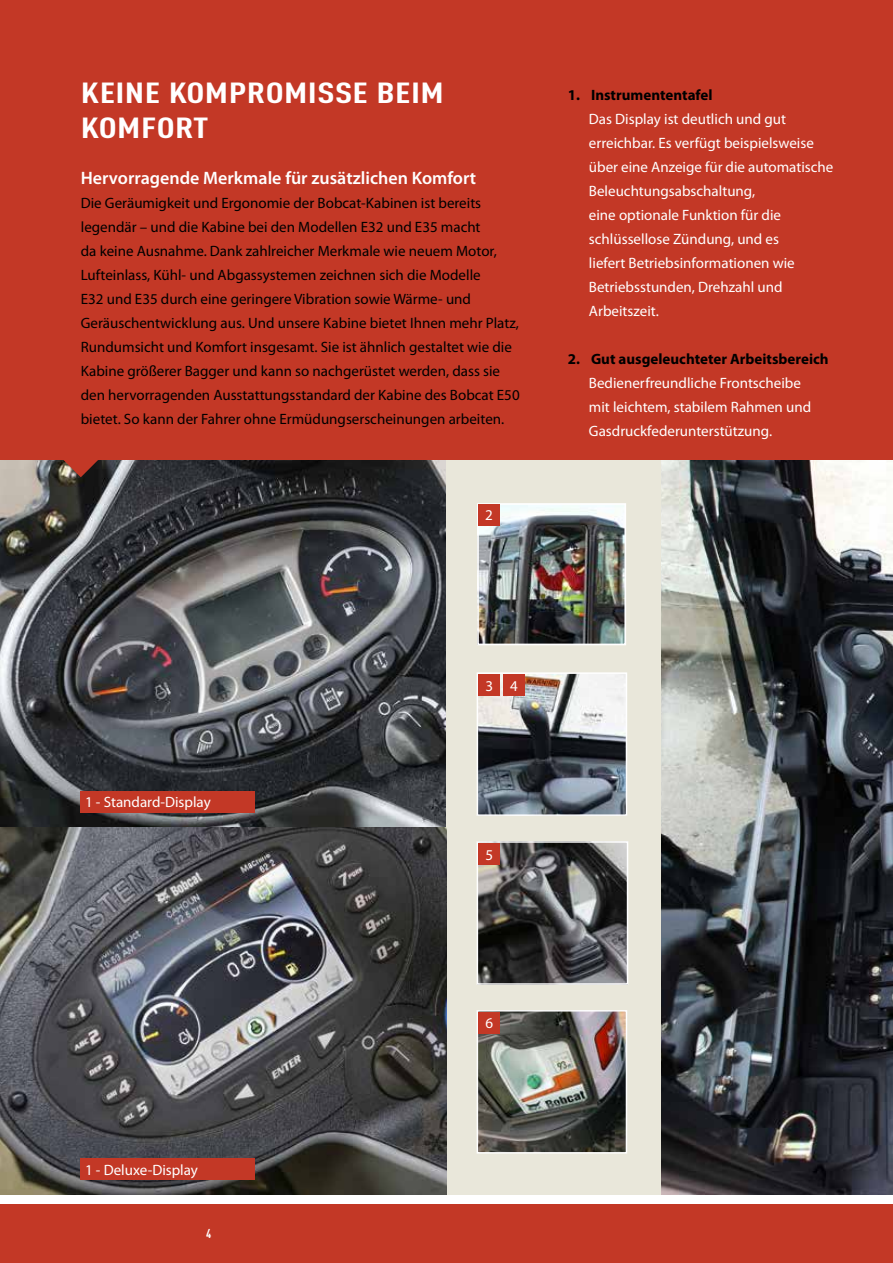
<style>
.page{position:relative;width:893px;height:1263px;background:#fff}
.page>*{position:absolute;margin:0;border:0;box-sizing:border-box;transform-origin:0 0}
.t1{font:700 condensed 28.8px/35.4px "DIN Pro";letter-spacing:.01em;color:#fff;scale:1.36 1}
.t2{font:600 18px "Myriad Pro";color:#fff}
.t3{font:15px/24px "Myriad Pro";color:#000}
.t4{font:15px/24px "Myriad Pro";color:#fff}
.t5{font:700 15px "Myriad Pro";color:#000}
.t6{font:700 condensed 12.75px "DIN Pro";color:#fff}
</style>
<div class="page">
<div style="left:0;top:1204px;width:893px;height:59px;background:#c33826"></div>
<img style="left:660px;top:459px;width:233px;height:735px">
<img style="left:0;top:459px;width:446px;height:368px">
<div style="left:446px;top:458px;width:214px;height:736px;background:#e9e7da"></div>
<img style="left:0;top:827px;width:446px;height:367px">
<svg style="left:63px;top:459px;width:36px;height:18px"></svg>
<div style="left:0;top:0;width:893px;height:459px;background:#c33826"></div>
<img style="left:480px;top:675px;width:144px;height:138px">
<div style="left:477px;top:672px;width:150px;height:144px;border:2px solid #fff"></div>
<div style="left:479px;top:674px;width:21px;height:22px;background:#c33826"></div>
<div style="left:503px;top:674px;width:22px;height:22px;background:#c33826"></div>
<img style="left:480px;top:844px;width:145px;height:138px">
<div style="left:477px;top:841px;width:151px;height:144px;border:2px solid #fff"></div>
<div style="left:479px;top:843px;width:21px;height:21px;background:#c33826"></div>
<img style="left:480px;top:1013px;width:144px;height:137px">
<div style="left:477px;top:1010px;width:150px;height:143px;border:2px solid #fff"></div>
<div style="left:479px;top:1012px;width:21px;height:21px;background:#c33826"></div>
<img style="left:480px;top:506px;width:143px;height:136px">
<div style="left:477px;top:503px;width:149px;height:142px;border:2px solid #fff"></div>
<div style="left:478px;top:504px;width:22px;height:21px;background:#c33826"></div>
<div style="left:81px;top:791px;width:174px;height:21px;background:#c33826"></div>
<div style="left:81px;top:1158px;width:174px;height:22px;background:#c33826"></div>
<h1 class="t1" style="left:81px;top:75px;width:268px">KEINE KOMPROMISSE BEIM<br>KOMFORT</h1>
<p class="t2" style="left:81px;top:171px;width:397px">Hervorragende Merkmale für zusätzlichen Komfort</p>
<p class="t3" style="left:81px;top:192px;width:440px">Die Geräumigkeit und Ergonomie der Bobcat-Kabinen ist bereits legendär – und die Kabine bei den Modellen E32 und E35 macht<br>da keine Ausnahme. Dank zahlreicher Merkmale wie neuem Motor, Lufteinlass, Kühl- und Abgassystemen zeichnen sich die Modelle<br>E32 und E35 durch eine geringere Vibration sowie Wärme- und Geräuschentwicklung aus. Und unsere Kabine bietet Ihnen mehr Platz, Rundumsicht und Komfort insgesamt. Sie ist ähnlich gestaltet wie die Kabine größerer Bagger und kann so nachgerüstet werden, dass sie den hervorragenden Ausstattungsstandard der Kabine des Bobcat E50 bietet. So kann der Fahrer ohne Ermüdungserscheinungen arbeiten.</p>
<p class="t4" style="left:485px;top:504px;width:9px">2</p>
<p class="t5" style="left:568px;top:87px;width:146px">1. Instrumententafel</p>
<p class="t4" style="left:589px;top:108px;width:246px">Das Display ist deutlich und gut erreichbar. Es verfügt beispielsweise über eine Anzeige für die automatische<br>Beleuchtungsabschaltung,<br>eine optionale Funktion für die schlüssellose Zündung, und es<br>liefert Betriebsinformationen wie<br>Betriebsstunden, Drehzahl und<br>Arbeitszeit.</p>
<p class="t5" style="left:568px;top:351px;width:262px">2. Gut ausgeleuchteter Arbeitsbereich</p>
<p class="t4" style="left:589px;top:372px;width:224px">Bedienerfreundliche Frontscheibe mit leichtem, stabilem Rahmen und<br>Gasdruckfederunterstützung.</p>
<p class="t4" style="left:85px;top:791px;width:127px">1 - Standard-Display</p>
<p class="t4" style="left:85px;top:1158px;width:114px">1 - Deluxe-Display</p>
<p class="t6" style="left:206px;top:1226px;width:7px">4</p>
<p class="t4" style="left:486px;top:674px;width:34px">3 4</p>
<p class="t4" style="left:486px;top:843px;width:9px">5</p>
<p class="t4" style="left:486px;top:1012px;width:9px">6</p>
</div>
